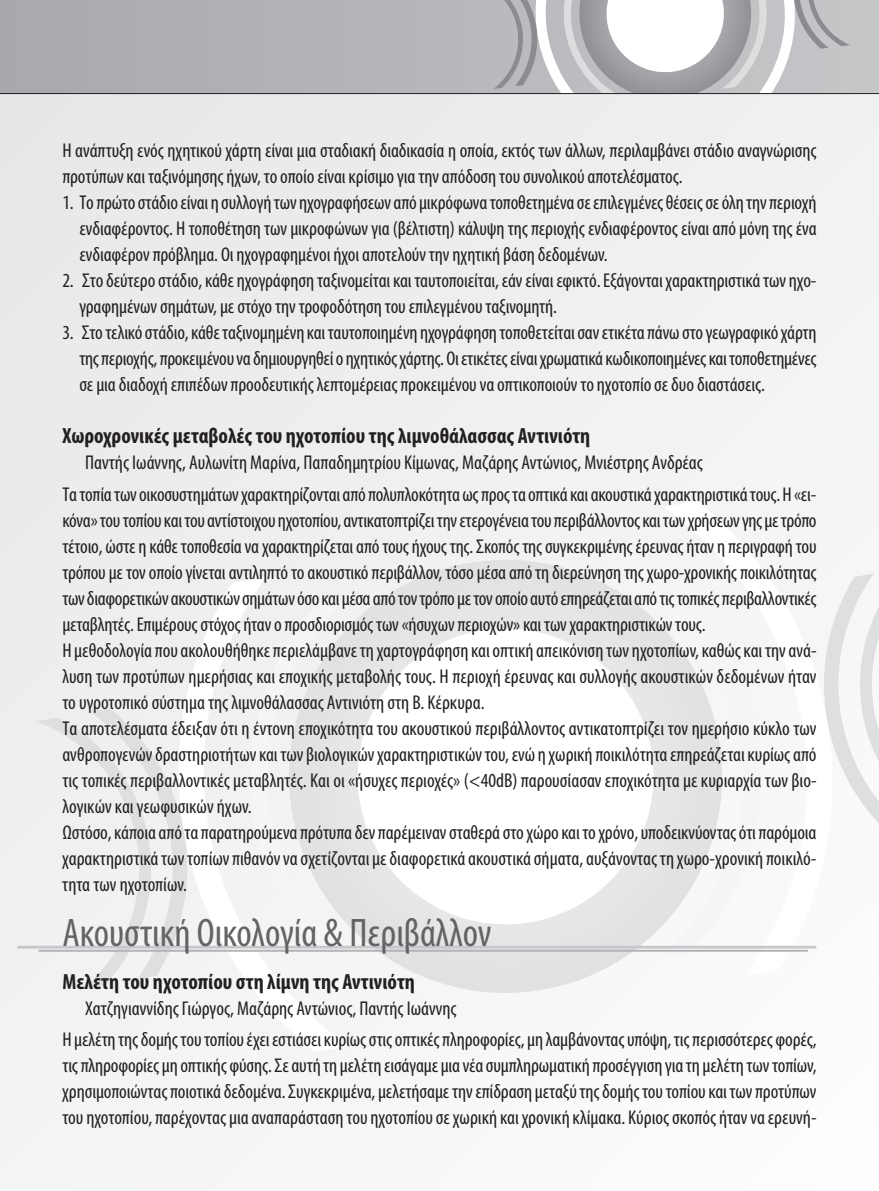
<style>
.page{position:relative;width:879px;height:1191px;background:#fff}
.page>*{position:absolute;margin:0;border:0;box-sizing:border-box;transform-origin:0 0}
.t1{font:condensed 40px "Myriad Pro";color:#636366}
.t2{font:700 condensed 22px "Myriad Pro";color:#231f20}
.t3{font:condensed 20px/26px "Myriad Pro";letter-spacing:-.005em;color:#231f20}
</style>
<div class="page">
<div style="left:0;top:93px;width:879px;height:1098px;background:#f0f0f1"></div>
<svg style="left:184px;top:577px;width:164px;height:475px"></svg>
<svg style="left:663px;top:501px;width:180px;height:475px"></svg>
<svg style="left:271px;top:542px;width:468px;height:468px"></svg>
<svg style="left:346px;top:616px;width:319px;height:320px;fill:#fff"></svg>
<svg style="left:36px;top:708px;width:157px;height:280px"></svg>
<svg style="left:818px;top:564px;width:61px;height:280px"></svg>
<hr style="left:17px;top:945px;width:799px;height:3px;background:#c7c8ca">
<hr style="left:38px;top:949px;width:770px;height:2px;background:#b2b3b7">
<div style="left:0;top:0;width:879px;height:94px;background:#b1b2b5"></div>
<svg style="left:494px;top:0;width:356px;height:93px"></svg>
<hr style="left:0;top:93px;width:879px;height:1px;background:#231f20">
<p class="t3" style="left:62px;top:139px;width:756px">Η ανάπτυξη ενός ηχητικού χάρτη είναι μια σταδιακή διαδικασία η οποία, εκτός των άλλων, περιλαμβάνει στάδιο αναγνώρισης προτύπωνκαιταξινόμησης ήχων,τοοποίοείναικρίσιμογιατηναπόδοση τουσυνολικούαποτελέσματος.</p>
<p class="t3" style="left:79px;top:191px;width:739px;text-align:justify;text-indent:-17px">1. Το πρώτοστάδιοείναι η συλλογή των ηχογραφήσεωναπόμικρόφωνατοποθετημένασεεπιλεγμένεςθέσειςσεόλη την περιοχή ενδιαφέροντος. Η τοποθέτηση των μικροφώνων για (βέλτιστη) κάλυψη της περιοχής ενδιαφέροντος είναι από μόνη της ένα ενδιαφέρον πρόβλημα. Οι ηχογραφημένοι ήχοιαποτελούντην ηχητική βάση δεδομένων.</p>
<p class="t3" style="left:79px;top:269px;width:738px;text-indent:-17px">2. Στοδεύτεροστάδιο,κάθε ηχογράφηση ταξινομείταικαιταυτοποιείται,εάνείναιεφικτό.Εξάγονταιχαρακτηριστικάτων ηχο&shy;γραφημένωνσημάτων,μεστόχοτηντροφοδότηση τουεπιλεγμένουταξινομητή.</p>
<p class="t3" style="left:79px;top:321px;width:739px;text-align:justify;text-indent:-17px">3. Στοτελικόστάδιο,κάθεταξινομημένη καιταυτοποιημένη ηχογράφηση τοποθετείταισανετικέτα πάνωστογεωγραφικόχάρτη της περιοχής, προκειμένουναδημιουργηθείο ηχητικόςχάρτης. Οιετικέτεςείναιχρωματικάκωδικοποιημένεςκαιτοποθετημένες σεμιαδιαδοχή επιπέδων προοδευτικήςλεπτομέρειας προκειμένουναοπτικοποιούντο ηχοτοπίοσεδυοδιαστάσεις.</p>
<p class="t2" style="left:62px;top:428px;width:529px">Χωροχρονικές μεταβολές του ηχοτοπίου της λιμνοθάλασσας Αντινιότη</p>
<p class="t3" style="left:62px;top:448px;width:755px;line-height:31.6px;text-indent:23px">Παντής Ιωάννης, Αυλωνίτη Μαρίνα, Παπαδημητρίου Κίμωνας, Μαζάρης Αντώνιος, Μνιέστρης Ανδρέας<br>Τατοπίατωνοικοσυστημάτωνχαρακτηρίζονταιαπό πολυπλοκότηταως προςταοπτικάκαιακουστικάχαρακτηριστικάτους.Η«ει-</p>
<p class="t3" style="left:62px;top:509px;width:756px">κόνα»τουτοπίουκαιτουαντίστοιχου ηχοτοπίου,αντικατοπτρίζειτηνετερογένειατου περιβάλλοντοςκαιτωνχρήσεωνγηςμετρόπο τέτοιο, ώστε η κάθετοποθεσίαναχαρακτηρίζεταιαπότους ήχουςτης. Σκοπόςτηςσυγκεκριμένηςέρευνας ήταν η περιγραφή του τρόπου με τον οποίο γίνεται αντιληπτό το ακουστικό περιβάλλον, τόσο μέσα από τη διερεύνηση της χωρο-χρονικής ποικιλότητας τωνδιαφορετικώνακουστικώνσημάτωνόσοκαιμέσααπότοντρόπομετονοποίοαυτόεπηρεάζεταιαπότιςτοπικές περιβαλλοντικές μεταβλητές.Επιμέρουςστόχος ήτανο προσδιορισμόςτων«ήσυχων περιοχών»καιτωνχαρακτηριστικώντους.<br>Η μεθοδολογία πουακολουθήθηκε περιελάμβανετη χαρτογράφηση καιοπτική απεικόνιση των ηχοτοπίων,καθώςκαιτηνανά&shy;λυση των προτύπων ημερήσιας και εποχικής μεταβολής τους. Η περιοχή έρευνας και συλλογής ακουστικών δεδομένων ήταν το υγροτοπικό σύστημα της λιμνοθάλασσας Αντινιότη στη Β. Κέρκυρα.<br>Τα αποτελέσματα έδειξαν ότι η έντονη εποχικότητα του ακουστικού περιβάλλοντος αντικατοπτρίζει τον ημερήσιο κύκλο των ανθροπογενώνδραστηριοτήτωνκαιτων βιολογικώνχαρακτηριστικώντου,ενώ η χωρική ποικιλότηταεπηρεάζεταικυρίωςαπό τις τοπικές περιβαλλοντικές μεταβλητές. Και οι «ήσυχες περιοχές» (&lt;40dB) παρουσίασαν εποχικότητα με κυριαρχία των βιο&shy;λογικών και γεωφυσικών ήχων.<br>Ωστόσο,κάποιααπότα παρατηρούμενα πρότυπαδεν παρέμεινανσταθεράστοχώροκαιτοχρόνο,υποδεικνύονταςότι παρόμοια χαρακτηριστικάτωντοπίων πιθανόννασχετίζονταιμεδιαφορετικάακουστικάσήματα,αυξάνονταςτη χωρο-χρονική ποικιλό&shy;τητα των ηχοτοπίων.</p>
<h1 class="t1" style="left:62px;top:918px;width:431px">Ακουστική Οικολογία &amp; Περιβάλλον</h1>
<p class="t2" style="left:62px;top:973px;width:354px">Μελέτη του ηχοτοπίου στη λίμνη της Αντινιότη</p>
<p class="t3" style="left:62px;top:993px;width:756px;line-height:31.6px;text-indent:23px">Χατζηγιαννίδης Γιώργος, Μαζάρης Αντώνιος, Παντής Ιωάννης<br>Η μελέτη τηςδομήςτουτοπίουέχειεστιάσεικυρίωςστιςοπτικές πληροφορίες,μη λαμβάνονταςυπόψη,τις περισσότερες φορές,</p>
<p class="t3" style="left:62px;top:1054px;width:756px;text-align:justify">τις πληροφορίεςμη οπτικής φύσης. Σεαυτή τη μελέτη εισάγαμεμιανέασυμπληρωματική προσέγγιση γιατη μελέτη τωντοπίων, χρησιμοποιώντας ποιοτικάδεδομένα. Συγκεκριμένα,μελετήσαμετηνεπίδραση μεταξύτηςδομήςτουτοπίουκαιτων προτύπων του ηχοτοπίου, παρέχονταςμιααναπαράσταση του ηχοτοπίουσεχωρική καιχρονική κλίμακα. Κύριοςσκοπός ήτανναερευνή-</p>
</div>
